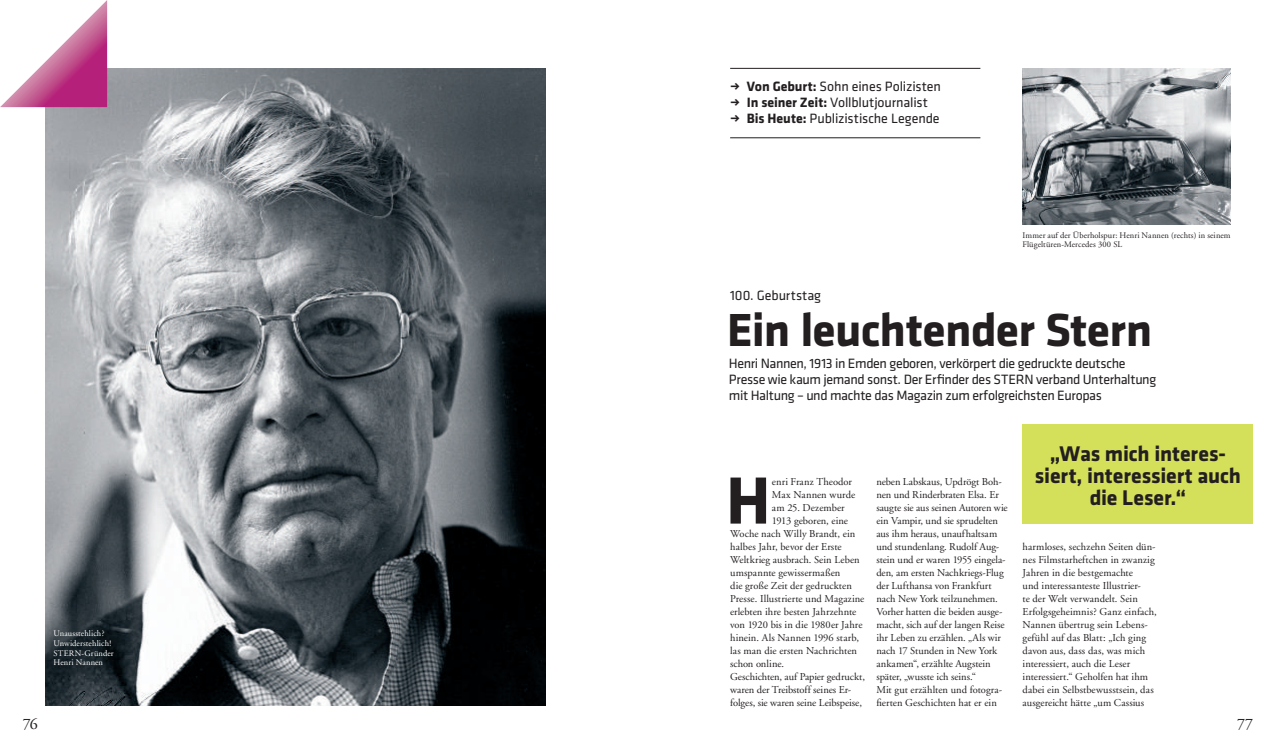
<style>
.page{position:relative;width:1276px;height:752px;background:#fff}
.page>*{position:absolute;margin:0;border:0;box-sizing:border-box;transform-origin:0 0}
.t1{font:700 69.1px "Klavika";color:#231f20}
.t2{font:700 48px "Klavika";letter-spacing:-.015em;color:#231f20}
.t3{font:700 22px/22px "Klavika";letter-spacing:-.01em;color:#231f20;text-align:center}
.t4{font:16px "Adobe Garamond";color:#231f20}
.t5{font:14px/16px "Klavika";letter-spacing:-.02em;color:#231f20}
.t6{font:14px "Klavika";color:#231f20}
.t7{font:10.5px/13px "Adobe Garamond";color:#231f20}
.t8{font:8.5px/9.8px "Adobe Garamond";letter-spacing:.01em;color:#231f20}
.t9{font:8.5px/9.8px "Adobe Garamond";letter-spacing:.015em;color:#fff}
.s1{font-weight:700}
</style>
<div class="page">
<img style="left:45px;top:68px;width:501px;height:637px">
<svg style="left:0;top:0;width:107px;height:107px"></svg>
<hr style="left:730px;top:68px;width:250px;height:1px;background:#231f20">
<hr style="left:730px;top:137px;width:250px;height:1px;background:#231f20">
<div style="left:1022px;top:424px;width:231px;height:99px;background:#d4e05a"></div>
<img style="left:1022px;top:68px;width:208px;height:156px">
<p class="t9" style="left:54px;top:628px;width:62px">Unausstehlich?<br>Unwiderstehlich!<br>STERN-Gründer<br>Henri Nannen</p>
<p class="t4" style="left:23px;top:715px;width:17px">76</p>
<p class="t5" style="left:730px;top:79px;width:212px"><span class="s1">• Von Geburt:</span> Sohn eines Polizisten</p>
<p class="t5" style="left:730px;top:95px;width:199px"><span class="s1">• In seiner Zeit:</span> Vollblutjournalist</p>
<p class="t5" style="left:730px;top:111px;width:211px"><span class="s1">• Bis Heute:</span> Publizistische Legende</p>
<p class="t8" style="left:1022px;top:230px;width:209px">Immer auf der Überholspur: Henri Nannen (rechts) in seinem<br>Flügeltüren-Mercedes 300 SL</p>
<p class="t6" style="left:730px;top:287px;width:92px">100. Geburtstag</p>
<p class="t2" style="left:727px;top:303px;width:426px">Ein leuchtender Stern</p>
<p class="t5" style="left:729px;top:355px;width:429px">Henri Nannen, 1913 in Emden geboren, verkörpert die gedruckte deutsche<br>Presse wie kaum jemand sonst. Der Erfinder des STERN verband Unterhaltung mit Haltung – und machte das Magazin zum erfolgreichsten Europas</p>
<p class="t1" style="left:726px;top:462px;width:46px">H</p>
<p class="t7" style="left:772px;top:474px;width:82px">enri Franz Theodor</p>
<p class="t7" style="left:772px;top:487px;width:85px">Max Nannen wurde</p>
<p class="t7" style="left:772px;top:500px;width:74px">am 25. Dezember</p>
<p class="t7" style="left:772px;top:513px;width:78px">1913 geboren, eine</p>
<p class="t7" style="left:730px;top:526px;width:127px">Woche nach Willy Brandt, ein</p>
<p class="t7" style="left:730px;top:539px;width:113px">halbes Jahr, bevor der Erste</p>
<p class="t7" style="left:730px;top:552px;width:131px">Weltkrieg ausbrach. Sein Leben</p>
<p class="t7" style="left:730px;top:565px;width:112px">umspannte gewissermaßen</p>
<p class="t7" style="left:730px;top:578px;width:123px">die große Zeit der gedruckten</p>
<p class="t7" style="left:730px;top:591px;width:136px">Presse. Illustrierte und Magazine</p>
<p class="t7" style="left:730px;top:604px;width:128px">erlebten ihre besten Jahrzehnte</p>
<p class="t7" style="left:730px;top:617px;width:134px">von 1920 bis in die 1980er Jahre</p>
<p class="t7" style="left:730px;top:630px;width:130px">hinein. Als Nannen 1996 starb,</p>
<p class="t7" style="left:730px;top:643px;width:128px">las man die ersten Nachrichten</p>
<p class="t7" style="left:730px;top:656px;width:56px">schon online.</p>
<p class="t7" style="left:730px;top:669px;width:136px">Geschichten, auf Papier gedruckt,</p>
<p class="t7" style="left:730px;top:682px;width:122px">waren der Treibstoff seines Er-</p>
<p class="t7" style="left:730px;top:695px;width:133px">folges, sie waren seine Leibspeise,</p>
<p class="t7" style="left:876px;top:474px;width:133px">neben Labskaus, Updrögt Boh&shy;nen und Rinderbraten Elsa. Er saugte sie aus seinen Autoren wie ein Vampir, und sie sprudelten aus ihm heraus, unaufhaltsam und stundenlang. Rudolf Aug&shy;stein und er waren 1955 eingela&shy;den, am ersten Nachkriegs-Flug der Lufthansa von Frankfurt nach New York teilzunehmen.<br>Vorher hatten die beiden ausge&shy;macht, sich auf der langen Reise ihr Leben zu erzählen. „Als wir nach 17 Stunden in New York ankamen“, erzählte Augstein später, „wusste ich seins.“<br>Mit gut erzählten und fotogra&shy;fierten Geschichten hat er ein</p>
<p class="t3" style="left:1035px;top:443px;width:208px">„Was mich interes&shy;siert, interessiert auch die Leser.“</p>
<p class="t7" style="left:1022px;top:539px;width:136px">harmloses, sechzehn Seiten dün&shy;nes Filmstarheftchen in zwanzig<br>Jahren in die bestgemachte<br>und interessanteste Illustrier-<br>te der Welt verwandelt. Sein<br>Erfolgsgeheimnis? Ganz einfach,<br>Nannen übertrug sein Lebens&shy;gefühl auf das Blatt: „Ich ging davon aus, dass das, was mich interessiert, auch die Leser interessiert.“ Geholfen hat ihm dabei ein Selbstbewusstsein, das ausgereicht hätte „um Cassius</p>
<p class="t4" style="left:1237px;top:715px;width:18px">77</p>
</div>
